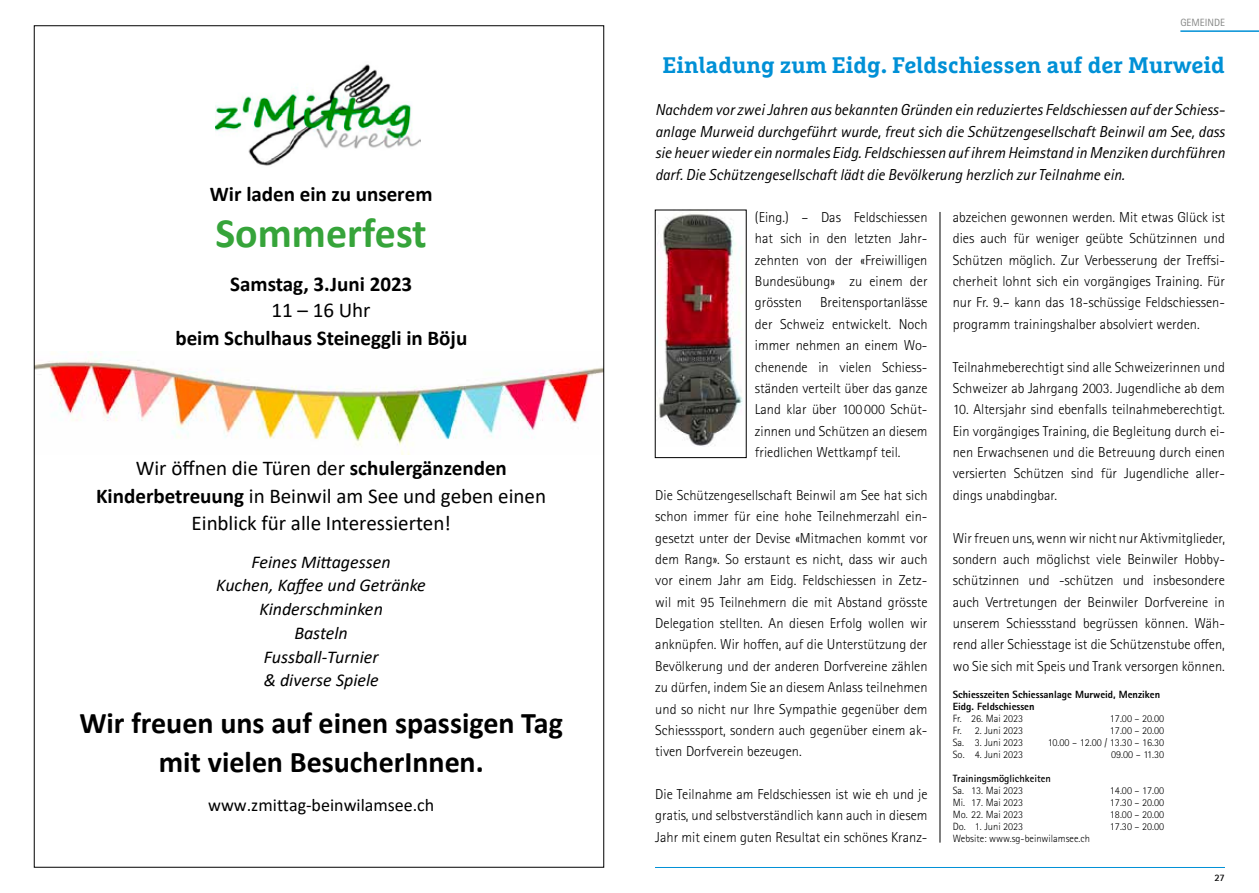
<style>
.page{position:relative;width:1259px;height:893px;background:#fff}
.page>*{position:absolute;margin:0;border:0;box-sizing:border-box;transform-origin:0 0}
.t1{font:700 42px "Calibri";color:#36a43a}
.t2{font:700 30px/39.6px "Calibri";color:#000;text-align:center}
.t3{font:700 22.5px "Marselis Slab Pro";color:#0090d6}
.t4{font:21px/27.8px "Calibri";color:#000;text-align:center}
.t5{font:700 21px "Calibri";color:#000}
.t6{font:italic 18px/23.7px "Calibri";letter-spacing:-.005em;color:#000;text-align:center}
.t7{font:18px "Calibri";color:#000}
.t8{font:italic 15.9px/21.3px "Rotis Sans Serif Std";color:#000;text-align:justify}
.t9{font:300 14.4px/21.5px "Rotis Sans Serif Std";color:#000;text-align:justify}
.t10{font:300 10.5px "Rotis Sans Serif Std";color:#000}
.t11{font:800 10.5px/12px "Rotis Sans Serif Std";color:#000}
.t12{font:700 10.5px "Rotis Sans Serif Std";color:#000}
.t13{font:10.5px "Rotis Sans Serif Std";color:#868786}
.t14{font:700 9.9px "Rotis Sans Serif Std";color:#000}
.s1{font-weight:700}
</style>
<div class="page">
<hr style="left:1180px;top:30px;width:79px;height:2px;background:#0090d6">
<img style="left:216px;top:64px;width:205px;height:102px">
<img style="left:36px;top:352px;width:566px;height:102px">
<hr style="left:655px;top:867px;width:570px;height:1px;background:#0090d6">
<hr style="left:939px;top:212px;width:1px;height:631px;background:#000">
<img style="left:657px;top:214px;width:86px;height:233px">
<h3 class="t5" style="left:210px;top:180px;width:224px">Wir laden ein zu unserem</h3>
<h1 class="t1" style="left:215px;top:204px;width:213px">Sommerfest</h1>
<h3 class="t5" style="left:230px;top:269px;width:184px">Samstag, 3.Juni 2023</h3>
<h3 class="t4" style="left:272px;top:296px;width:100px">11 – 16 Uhr</h3>
<h3 class="t5" style="left:175px;top:323px;width:293px">beim Schulhaus Steineggli in Böju</h3>
<h3 class="t4" style="left:96px;top:453px;width:452px">Wir öffnen die Türen der <span class="s1">schulergänzenden<br>Kinderbetreuung</span> in Beinwil am See und geben einen<br>Einblick für alle Interessierten!</h3>
<p class="t6" style="left:216px;top:549px;width:211px">Feines Mittagessen<br>Kuchen, Kaffee und Getränke<br>Kinderschminken<br>Basteln<br>Fussball-Turnier<br>&amp; diverse Spiele</p>
<h2 class="t2" style="left:79px;top:702px;width:485px">Wir freuen uns auf einen spassigen Tag mit vielen BesucherInnen.</h2>
<p class="t7" style="left:208px;top:792px;width:228px">www.zmittag-beinwilamsee.ch</p>
<p class="t13" style="left:1180px;top:16px;width:46px">GEMEINDE</p>
<h3 class="t3" style="left:662px;top:51px;width:564px">Einladung zum Eidg. Feldschiessen auf der Murweid</h3>
<p class="t8" style="left:655px;top:99px;width:571px">Nachdem vor zwei Jahren aus bekannten Gründen ein reduziertes Feldschiessen auf der Schiess&shy;anlage Murweid durchgeführt wurde, freut sich die Schützengesellschaft Beinwil am See, dass sie heuer wieder ein normales Eidg. Feldschiessen auf ihrem Heimstand in Menziken durchführen darf. Die Schützengesellschaft lädt die Bevölkerung herzlich zur Teilnahme ein.</p>
<p class="t9" style="left:755px;top:207px;width:174px">(Eing.) – Das Feldschiessen hat sich in den letzten Jahr&shy;zehnten von der «Freiwilligen Bundesübung» zu einem der grössten</p>
<p class="t9" style="left:952px;top:207px;width:274px">abzeichen gewonnen werden. Mit etwas Glück ist dies auch für weniger geübte Schützinnen und Schützen möglich. Zur Verbesserung der Treffsi&shy;cherheit lohnt sich ein vorgängiges Training. Für nur Fr. 9.– kann das 18-schüssige Feldschiessen&shy;programm trainingshalber absolviert werden.</p>
<p class="t9" style="left:952px;top:356px;width:274px">Teilnahmeberechtigt sind alle Schweizerinnen und<br>Schweizer ab Jahrgang 2003. Jugendliche ab dem</p>
<p class="t9" style="left:952px;top:399px;width:274px">10. Altersjahr sind ebenfalls teilnahmeberechtigt.<br>Ein vorgängiges Training, die Begleitung durch ei&shy;nen Erwachsenen und die Betreuung durch einen versierten Schützen sind für Jugendliche aller&shy;dings unabdingbar.</p>
<p class="t9" style="left:952px;top:527px;width:274px">Wir freuen uns, wenn wir nicht nur Aktivmitglieder, sondern auch möglichst viele Beinwiler Hobby&shy;schützinnen und -schützen und insbesondere auch Vertretungen der Beinwiler Dorfvereine in unserem Schiessstand begrüssen können. Wäh&shy;rend aller Schiesstage ist die Schützenstube offen, wo Sie sich mit Speis und Trank versorgen können.</p>
<p class="t11" style="left:952px;top:688px;width:209px">Schiesszeiten Schiessanlage Murweid, Menziken<br>Eidg. Feldschiessen</p>
<p class="t10" style="left:952px;top:713px;width:72px">Fr. 26. Mai 2023</p>
<p class="t10" style="left:1110px;top:713px;width:56px">17.00 – 20.00</p>
<p class="t10" style="left:952px;top:725px;width:72px">Fr. 2. Juni 2023</p>
<p class="t10" style="left:1110px;top:725px;width:56px">17.00 – 20.00</p>
<p class="t10" style="left:952px;top:737px;width:72px">Sa. 3. Juni 2023</p>
<p class="t10" style="left:1048px;top:737px;width:118px">10.00 – 12.00 / 13.30 – 16.30</p>
<p class="t10" style="left:952px;top:749px;width:72px">So. 4. Juni 2023</p>
<p class="t10" style="left:1111px;top:749px;width:55px">09.00 – 11.30</p>
<p class="t12" style="left:952px;top:772px;width:100px">Trainingsmöglichkeiten</p>
<p class="t10" style="left:952px;top:785px;width:72px">Sa. 13. Mai 2023</p>
<p class="t10" style="left:1110px;top:785px;width:56px">14.00 – 17.00</p>
<p class="t10" style="left:952px;top:797px;width:72px">Mi. 17. Mai 2023</p>
<p class="t10" style="left:1110px;top:797px;width:56px">17.30 – 20.00</p>
<p class="t10" style="left:952px;top:809px;width:72px">Mo. 22. Mai 2023</p>
<p class="t10" style="left:1110px;top:809px;width:56px">18.00 – 20.00</p>
<p class="t10" style="left:952px;top:821px;width:72px">Do. 1. Juni 2023</p>
<p class="t10" style="left:1110px;top:821px;width:56px">17.30 – 20.00</p>
<p class="t10" style="left:952px;top:833px;width:139px">Website: www.sg-beinwilamsee.ch</p>
<p class="t9" style="left:755px;top:292px;width:174px;text-indent:65px">Breitensportanlässe der Schweiz entwickelt. Noch immer nehmen an einem Wo&shy;chenende in vielen Schiess&shy;ständen verteilt über das ganze Land klar über 100 000 Schüt&shy;zinnen und Schützen an diesem friedlichen Wettkampf teil.</p>
<p class="t9" style="left:655px;top:484px;width:274px">Die Schützengesellschaft Beinwil am See hat sich schon immer für eine hohe Teilnehmerzahl ein&shy;gesetzt unter der Devise «Mitmachen kommt vor dem Rang». So erstaunt es nicht, dass wir auch vor einem Jahr am Eidg. Feldschiessen in Zetz&shy;wil mit 95 Teilnehmern die mit Abstand grösste Delegation stellten. An diesen Erfolg wollen wir anknüpfen. Wir hoffen, auf die Unterstützung der Bevölkerung und der anderen Dorfvereine zählen zu dürfen, indem Sie an diesem Anlass teilnehmen und so nicht nur Ihre Sympathie gegenüber dem Schiesssport, sondern auch gegenüber einem ak&shy;tiven Dorfverein bezeugen.</p>
<p class="t9" style="left:655px;top:784px;width:274px">Die Teilnahme am Feldschiessen ist wie eh und je gratis, und selbstverständlich kann auch in diesem Jahr mit einem guten Resultat ein schönes Kranz-</p>
<p class="t14" style="left:1214px;top:871px;width:12px">27</p>
</div>
